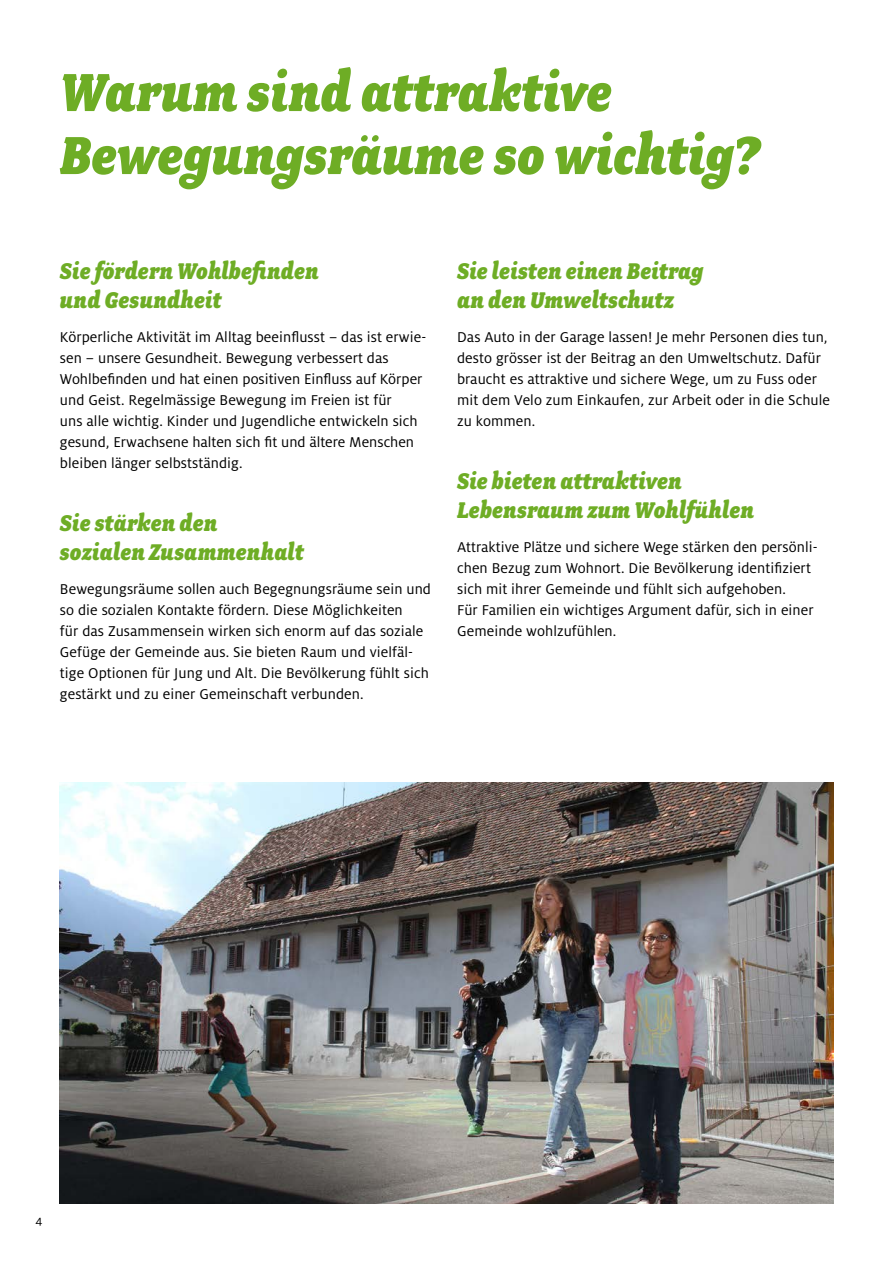
<style>
.page{position:relative;width:893px;height:1263px;background:#fff}
.page>*{position:absolute;margin:0;border:0;box-sizing:border-box;transform-origin:0 0}
.t1{font:italic 900 60px/63px "Fairplex Narrow";letter-spacing:.01em;color:#6ead25}
.t2{font:italic 900 25.5px/28.5px "Fairplex Narrow";letter-spacing:.01em;color:#6ead25}
.t3{font:15.75px/21px "Milo OT";letter-spacing:.005em;color:#000}
.t4{font:12.75px "Milo OT";color:#000}
</style>
<div class="page">
<img style="left:60px;top:782px;width:773px;height:421px">
<h1 class="t1" style="left:60px;top:60px;width:701px">Warum sind attraktive<br>Bewegungsräume so wichtig?</h1>
<h2 class="t2" style="left:60px;top:257px;width:260px">Sie fördern Wohlbefinden und Gesundheit</h2>
<p class="t3" style="left:60px;top:327px;width:368px">Körperliche Aktivität im Alltag beeinflusst – das ist erwie&shy;sen – unsere Gesundheit. Bewegung verbessert das Wohlbefinden und hat einen positiven Einfluss auf Körper und Geist. Regelmässige Bewegung im Freien ist für<br>uns alle wichtig. Kinder und Jugendliche entwickeln sich gesund, Erwachsene halten sich fit und ältere Menschen bleiben länger selbstständig.</p>
<h2 class="t2" style="left:60px;top:509px;width:245px">Sie stärken den sozialen Zusammenhalt</h2>
<p class="t3" style="left:60px;top:579px;width:373px">Bewegungsräume sollen auch Begegnungsräume sein und so die sozialen Kontakte fördern. Diese Möglichkeiten<br>für das Zusammensein wirken sich enorm auf das soziale Gefüge der Gemeinde aus. Sie bieten Raum und vielfäl&shy;tige Optionen für Jung und Alt. Die Bevölkerung fühlt sich gestärkt und zu einer Gemeinschaft verbunden.</p>
<h2 class="t2" style="left:457px;top:257px;width:248px">Sie leisten einen Beitrag an den Umweltschutz</h2>
<p class="t3" style="left:457px;top:327px;width:374px">Das Auto in der Garage lassen! Je mehr Personen dies tun, desto grösser ist der Beitrag an den Umweltschutz. Dafür braucht es attraktive und sichere Wege, um zu Fuss oder mit dem Velo zum Einkaufen, zur Arbeit oder in die Schule zu kommen.</p>
<h2 class="t2" style="left:457px;top:467px;width:298px">Sie bieten attraktiven<br>Lebensraum zum Wohlfühlen</h2>
<p class="t3" style="left:457px;top:537px;width:362px">Attraktive Plätze und sichere Wege stärken den persönli&shy;chen Bezug zum Wohnort. Die Bevölkerung identifiziert sich mit ihrer Gemeinde und fühlt sich aufgehoben.<br>Für Familien ein wichtiges Argument dafür, sich in einer Gemeinde wohlzufühlen.</p>
<p class="t4" style="left:35px;top:1213px;width:9px">4</p>
</div>
